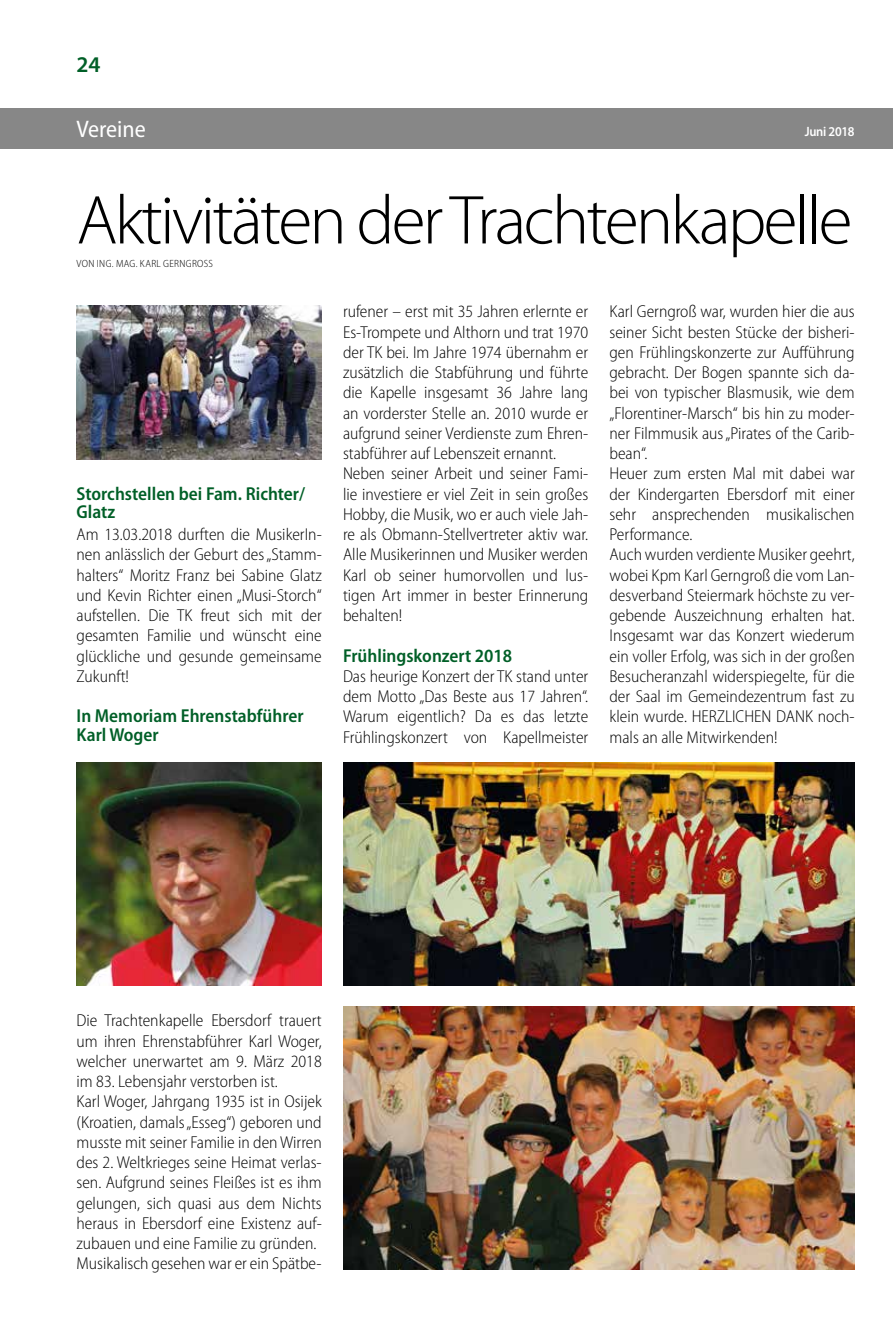
<style>
.page{position:relative;width:893px;height:1327px;background:#fff}
.page>*{position:absolute;margin:0;border:0;box-sizing:border-box;transform-origin:0 0}
.t1{font:300 69.75px "Myriad Pro";letter-spacing:-.04em;color:#000}
.t2{font:semi-condensed 24px "Myriad Pro";color:#fff}
.t3{font:600 22.5px "Myriad Pro";color:#005f27}
.t4{font:600 semi-condensed 18.75px/18.8px "Myriad Pro";color:#005f27}
.t5{font:300 semi-condensed 17.25px/20.2px "Myriad Pro";color:#000}
.t6{font:600 13.5px "Myriad Pro";letter-spacing:-.02em;color:#fff;scale:.93 1}
.t7{font:300 semi-condensed 10.5px "Myriad Pro";letter-spacing:.03em;color:#000}
</style>
<div class="page">
<div style="left:0;top:108px;width:893px;height:41px;background:#878787"></div>
<img style="left:77px;top:305px;width:245px;height:154px">
<img style="left:77px;top:763px;width:245px;height:223px">
<img style="left:343px;top:763px;width:512px;height:222px">
<img style="left:343px;top:1006px;width:512px;height:263px">
<h3 class="t3" style="left:77px;top:50px;width:26px">24</h3>
<h2 class="t2" style="left:77px;top:116px;width:71px">Vereine</h2>
<p class="t6" style="left:805px;top:123px;width:55px">Juni 2018</p>
<h1 class="t1" style="left:77px;top:182px;width:777px">Aktivitäten der Trachtenkapelle</h1>
<p class="t7" style="left:77px;top:258px;width:138px">VON ING. MAG. KARL GERNGROSS</p>
<p class="t4" style="left:77px;top:484px;width:230px">Storchstellen bei Fam. Richter/<br>Glatz</p>
<p class="t5" style="left:77px;top:524px;width:247px;text-align:justify">Am 13.03.2018 durften die MusikerIn&shy;nen anlässlich der Geburt des „Stamm&shy;halters“ Moritz Franz bei Sabine Glatz und Kevin Richter einen „Musi-Storch“ aufstellen. Die TK freut sich mit der gesamten Familie und wünscht eine glückliche und gesunde gemeinsame Zukunft!</p>
<p class="t4" style="left:77px;top:707px;width:229px">In Memoriam Ehrenstabführer<br>Karl Woger</p>
<p class="t5" style="left:343px;top:302px;width:247px">rufener – erst mit 35 Jahren erlernte er Es-Trompete und Althorn und trat 1970 der TK bei. Im Jahre 1974 übernahm er zusätzlich die Stabführung und führte die Kapelle insgesamt 36 Jahre lang an vorderster Stelle an. 2010 wurde er aufgrund seiner Verdienste zum Ehren&shy;stabführer auf Lebenszeit ernannt.<br>Neben seiner Arbeit und seiner Fami&shy;lie investiere er viel Zeit in sein großes Hobby, die Musik, wo er auch viele Jah&shy;re als Obmann-Stellvertreter aktiv war.<br>Alle Musikerinnen und Musiker werden Karl ob seiner humorvollen und lus&shy;tigen Art immer in bester Erinnerung behalten!</p>
<p class="t4" style="left:343px;top:646px;width:171px">Frühlingskonzert 2018</p>
<p class="t5" style="left:343px;top:666px;width:247px;text-align:justify">Das heurige Konzert der TK stand unter dem Motto „Das Beste aus 17 Jahren“.<br>Warum eigentlich? Da es das letzte Frühlingskonzert von Kapellmeister</p>
<p class="t5" style="left:609px;top:302px;width:247px">Karl Gerngroß war, wurden hier die aus seiner Sicht besten Stücke der bisheri&shy;gen Frühlingskonzerte zur Aufführung gebracht. Der Bogen spannte sich da&shy;bei von typischer Blasmusik, wie dem „Florentiner-Marsch“ bis hin zu moder&shy;ner Filmmusik aus „Pirates of the Carib&shy;bean“.<br>Heuer zum ersten Mal mit dabei war der Kindergarten Ebersdorf mit einer sehr ansprechenden musikalischen Performance.<br>Auch wurden verdiente Musiker geehrt, wobei Kpm Karl Gerngroß die vom Lan&shy;desverband Steiermark höchste zu ver&shy;gebende Auszeichnung erhalten hat.<br>Insgesamt war das Konzert wiederum ein voller Erfolg, was sich in der großen Besucheranzahl widerspiegelte, für die der Saal im Gemeindezentrum fast zu klein wurde. HERZLICHEN DANK noch&shy;mals an alle Mitwirkenden!</p>
<p class="t5" style="left:77px;top:1010px;width:247px">Die Trachtenkapelle Ebersdorf trauert um ihren Ehrenstabführer Karl Woger, welcher unerwartet am 9. März 2018 im 83. Lebensjahr verstorben ist.<br>Karl Woger, Jahrgang 1935 ist in Osijek (Kroatien, damals „Esseg“) geboren und musste mit seiner Familie in den Wirren des 2. Weltkrieges seine Heimat verlas&shy;sen. Aufgrund seines Fleißes ist es ihm gelungen, sich quasi aus dem Nichts heraus in Ebersdorf eine Existenz auf&shy;zubauen und eine Familie zu gründen.<br>Musikalisch gesehen war er ein Spätbe-</p>
</div>
